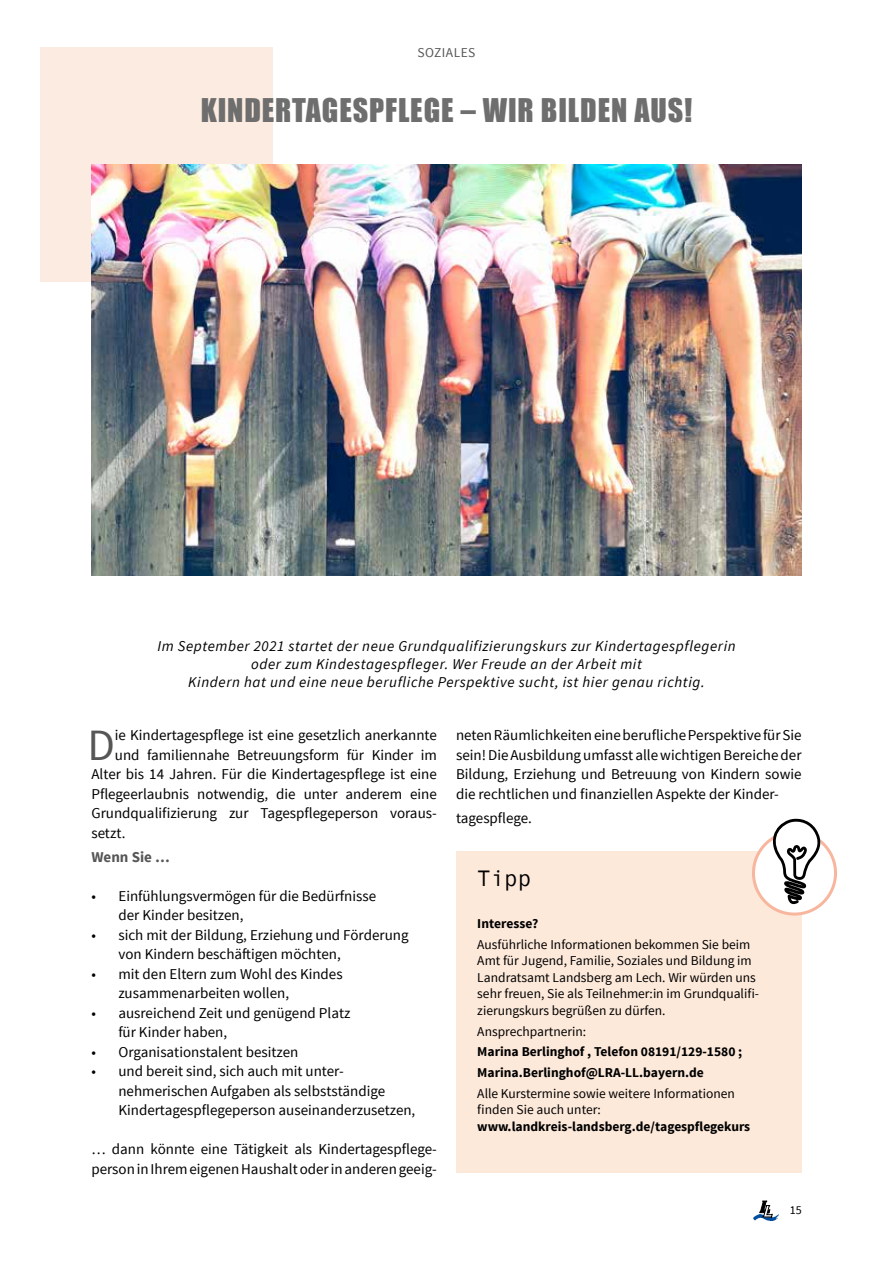
<style>
.page{position:relative;width:893px;height:1263px;background:#fff}
.page>*{position:absolute;margin:0;border:0;box-sizing:border-box;transform-origin:0 0}
.t1{font:44.7px "Source Sans Pro";color:#565655}
.t2{font:30px "Impact";letter-spacing:.03em;color:#6e6e6e}
.t3{font:22.5px "Andale Mono";color:#000}
.t4{font:15px/19.5px "Source Sans Pro";color:#000}
.t5{font:italic 15px/18px "Source Sans Pro";letter-spacing:.04em;color:#000;text-align:center}
.t6{font:700 15px "Source Sans Pro";color:#565655}
.t7{font:13.5px/16.5px "Source Sans Pro";color:#000}
.t8{font:700 13.5px/20.7px "Source Sans Pro";color:#000}
.t9{font:13.5px "Source Sans Pro";letter-spacing:.03em;color:#565655}
.t10{font:12px "Source Sans Pro";color:#000}
</style>
<div class="page">
<img style="left:753px;top:1200px;width:25px;height:20px">
<svg style="left:760px;top:1201px;width:12px;height:17px"></svg>
<div style="left:456px;top:851px;width:346px;height:321px;background:#fde9da"></div>
<div style="left:753px;top:832px;width:82px;height:82px;background:#fff;border-radius:50%"></div>
<div style="left:752px;top:830px;width:85px;height:85px;border:3px solid #f7b69d;border-radius:50%"></div>
<svg style="left:773px;top:819px;width:47px;height:85px"></svg>
<div style="left:40px;top:48px;width:233px;height:234px;background:#fcebe0"></div>
<img style="left:91px;top:165px;width:711px;height:410px">
<p class="t9" style="left:418px;top:44px;width:59px">SOZIALES</p>
<h2 class="t2" style="left:201px;top:86px;width:493px">KINDERTAGESPFLEGE – WIR BILDEN AUS!</h2>
<p class="t5" style="left:157px;top:637px;width:580px">Im September 2021 startet der neue Grundqualifizierungskurs zur Kindertagespflegerin oder zum Kindestagespfleger. Wer Freude an der Arbeit mit<br>Kindern hat und eine neue berufliche Perspektive sucht, ist hier genau richtig.</p>
<h1 class="t1" style="left:87px;top:717px;width:29px">D</h1>
<p class="t4" style="left:115px;top:726px;width:323px">ie Kindertagespflege ist eine gesetzlich anerkannte</p>
<p class="t4" style="left:115px;top:745px;width:323px">und familiennahe Betreuungsform für Kinder im</p>
<p class="t4" style="left:91px;top:765px;width:347px">Alter bis 14 Jahren. Für die Kindertagespflege ist eine</p>
<p class="t4" style="left:91px;top:784px;width:347px">Pflegeerlaubnis notwendig, die unter anderem eine</p>
<p class="t4" style="left:91px;top:804px;width:347px">Grundqualifizierung zur Tagespflegeperson voraus-</p>
<p class="t4" style="left:91px;top:823px;width:35px">setzt.</p>
<p class="t6" style="left:91px;top:847px;width:80px">Wenn Sie …</p>
<p class="t4" style="left:118px;top:886px;width:259px;text-indent:-27px">• Einfühlungsvermögen für die Bedürfnisse der Kinder besitzen,</p>
<p class="t4" style="left:118px;top:925px;width:292px;text-indent:-27px">• sich mit der Bildung, Erziehung und Förderung von Kindern beschäftigen möchten,</p>
<p class="t4" style="left:118px;top:964px;width:226px;text-indent:-27px">• mit den Eltern zum Wohl des Kindes zusammenarbeiten wollen,</p>
<p class="t4" style="left:118px;top:1003px;width:234px;text-indent:-27px">• ausreichend Zeit und genügend Platz für Kinder haben,</p>
<p class="t4" style="left:91px;top:1042px;width:208px">• Organisationstalent besitzen</p>
<p class="t4" style="left:118px;top:1061px;width:298px;text-indent:-27px">• und bereit sind, sich auch mit unter&shy;nehmerischen Aufgaben als selbstständige<br>Kindertagespflegeperson auseinanderzusetzen,</p>
<p class="t4" style="left:91px;top:1139px;width:347px">… dann könnte eine Tätigkeit als Kindertagespflege&shy;person in Ihrem eigenen Haushalt oder in anderen geeig-</p>
<p class="t4" style="left:456px;top:726px;width:347px;text-align:justify">neten Räumlichkeiten eine berufliche Perspektive für Sie sein!Die Ausbildung umfasst alle wichtigen Bereiche der Bildung, Erziehung und Betreuung von Kindern sowie die rechtlichen und finanziellen Aspekte der Kinder-</p>
<p class="t4" style="left:456px;top:808px;width:77px">tagespflege.</p>
<h3 class="t3" style="left:477px;top:863px;width:55px">Tipp</h3>
<p class="t8" style="left:477px;top:914px;width:63px">Interesse?</p>
<p class="t7" style="left:477px;top:936px;width:283px">Ausführliche Informationen bekommen Sie beim Amt für Jugend, Familie, Soziales und Bildung im Landratsamt Landsberg am Lech. Wir würden uns sehr freuen, Sie als Teilnehmer:in im Grundqualifi&shy;zierungskurs begrüßen zu dürfen.</p>
<p class="t7" style="left:477px;top:1023px;width:110px">Ansprechpartnerin:</p>
<p class="t8" style="left:477px;top:1042px;width:266px">Marina Berlinghof , Telefon 08191/129-1580 ;<br>Marina.Berlinghof@LRA-LL.bayern.de</p>
<p class="t7" style="left:477px;top:1085px;width:259px">Alle Kurstermine sowie weitere Informationen finden Sie auch unter:</p>
<p class="t8" style="left:477px;top:1116px;width:274px">www.landkreis-landsberg.de/tagespflegekurs</p>
<p class="t10" style="left:790px;top:1202px;width:13px">15</p>
</div>
